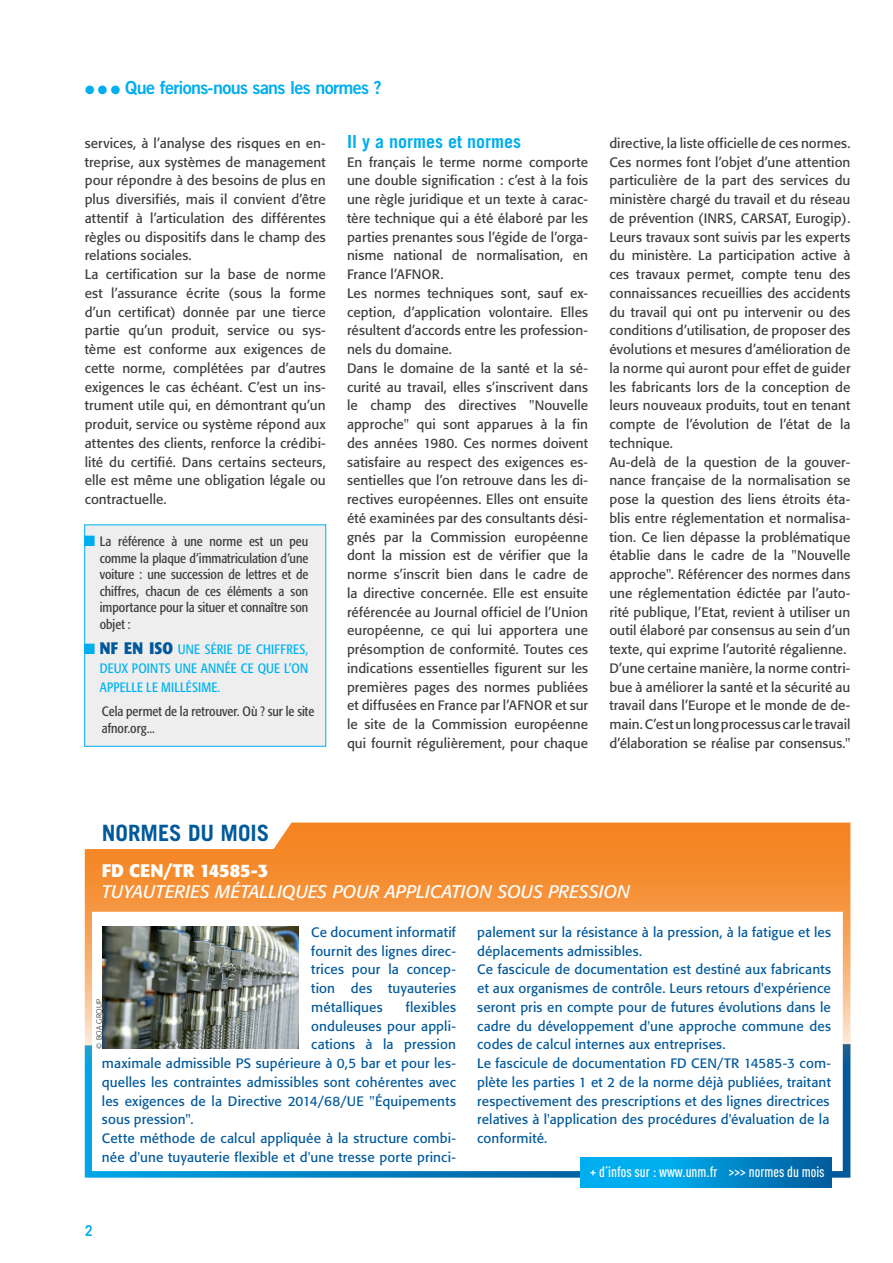
<style>
.page{position:relative;width:893px;height:1263px;background:#fff}
.page>*{position:absolute;margin:0;border:0;box-sizing:border-box;transform-origin:0 0}
.t1{font:700 22.5px "Trade Gothic";color:#00599b}
.t2{font:italic 18px "Formata";color:#fff}
.t3{font:18px "Trade Gothic Bold Two";letter-spacing:-.035em;color:#00aeef}
.t4{font:700 18px "Trade Gothic";color:#00aeef}
.t5{font:700 18px "Formata";color:#fff}
.t6{font:500 15px "DIN Cond";color:#fff}
.t7{font:700 15px "Trade Gothic";color:#00aeef;scale:.89 1}
.t8{font:13.5px/18.8px "Formata";letter-spacing:.005em;color:#3e3e3f}
.t9{font:13.5px/18.8px "Formata";letter-spacing:.01em;color:#00599b;text-align:justify}
.t10{font:condensed 13.5px/16.5px "Formata";color:#3e3e3f}
.t11{font:condensed 13.5px/18.8px "Formata";letter-spacing:.015em;color:#00b3ef;text-align:justify}
.t12{font:300 7.5px "Formata";letter-spacing:.015em;color:#231f20}
.s1{color:#00aeef}
.s2{font-weight:700;font-size:16.5px;color:#00599b}
</style>
<div class="page">
<div style="left:84px;top:524px;width:242px;height:223px;background:#eeeeef;border:1px solid #00aeef"></div>
<svg style="left:85px;top:1067px;width:765px;height:111px;background:#0b86c4"></svg>
<svg style="left:85px;top:822px;width:765px;height:245px;background:#f48e33"></svg>
<div style="left:92px;top:912px;width:751px;height:259px;background:#fff"></div>
<svg style="left:85px;top:822px;width:213px;height:27px"></svg>
<svg style="left:580px;top:1158px;width:252px;height:30px;background:#0091d2"></svg>
<img style="left:103px;top:926px;width:195px;height:122px">
<h2 class="t3" style="left:85px;top:77px;width:298px">● ● ● Que ferions-nous sans les normes ?</h2>
<p class="t8" style="left:85px;top:134px;width:243px">services, à l’analyse des risques en en&shy;treprise, aux systèmes de management pour répondre à des besoins de plus en plus diversifiés, mais il convient d’être attentif à l’articulation des différentes règles ou dispositifs dans le champ des relations sociales.<br>La certification sur la base de norme est l’assurance écrite (sous la forme d’un certificat) donnée par une tierce partie qu’un produit, service ou sys&shy;tème est conforme aux exigences de cette norme, complétées par d’autres exigences le cas échéant. C’est un ins&shy;trument utile qui, en démontrant qu’un produit, service ou système répond aux attentes des clients, renforce la crédibi&shy;lité du certifié. Dans certains secteurs, elle est même une obligation légale ou contractuelle.</p>
<h2 class="t4" style="left:347px;top:130px;width:175px">Il y a normes et normes</h2>
<p class="t8" style="left:347px;top:152px;width:243px">En français le terme norme comporte une double signification : c’est à la fois une règle juridique et un texte à carac&shy;tère technique qui a été élaboré par les parties prenantes sous l’égide de l’orga&shy;nisme national de normalisation, en France l’AFNOR.<br>Les normes techniques sont, sauf ex&shy;ception, d’application volontaire. Elles résultent d’accords entre les profession&shy;nels du domaine.<br>Dans le domaine de la santé et la sé&shy;curité au travail, elles s’inscrivent dans le champ des directives "Nouvelle approche" qui sont apparues à la fin des années 1980. Ces normes doivent satisfaire au respect des exigences es&shy;sentielles que l’on retrouve dans les di&shy;rectives européennes. Elles ont ensuite été examinées par des consultants dési&shy;gnés par la Commission européenne dont la mission est de vérifier que la norme s’inscrit bien dans le cadre de la directive concernée. Elle est ensuite référencée au Journal officiel de l’Union européenne, ce qui lui apportera une présomption de conformité. Toutes ces indications essentielles figurent sur les premières pages des normes publiées et diffusées en France par l’AFNOR et sur le site de la Commission européenne qui fournit régulièrement, pour chaque</p>
<p class="t10" style="left:100px;top:533px;width:210px;text-align:justify;text-indent:-16px"><span class="s1">■</span> La référence à une norme est un peu comme la plaque d’immatriculation d’une voiture : une succession de lettres et de chiffres, chacun de ces éléments a son importance pour la situer et connaître son objet :</p>
<p class="t11" style="left:100px;top:640px;width:210px;text-indent:-16px"><span class="s1">■</span> <span class="s2">NF EN ISO</span> UNE SÉRIE DE CHIFFRES, DEUX POINTS UNE ANNÉE CE QUE L’ON APPELLE LE MILLÉSIME.</p>
<p class="t10" style="left:102px;top:703px;width:214px">Cela permet de la retrouver. Où ? sur le site afnor.org...</p>
<p class="t8" style="left:609px;top:134px;width:243px">directive, la liste officielle de ces normes.<br>Ces normes font l’objet d’une attention particulière de la part des services du ministère chargé du travail et du réseau de prévention (INRS, CARSAT, Eurogip).<br>Leurs travaux sont suivis par les experts du ministère. La participation active à ces travaux permet, compte tenu des connaissances recueillies des accidents du travail qui ont pu intervenir ou des conditions d’utilisation, de proposer des évolutions et mesures d’amélioration de la norme qui auront pour effet de guider les fabricants lors de la conception de leurs nouveaux produits, tout en tenant compte de l’évolution de l’état de la technique.<br>Au-delà de la question de la gouver&shy;nance française de la normalisation se pose la question des liens étroits éta&shy;blis entre réglementation et normalisa&shy;tion. Ce lien dépasse la problématique établie dans le cadre de la "Nouvelle approche". Référencer des normes dans une réglementation édictée par l’auto&shy;rité publique, l’Etat, revient à utiliser un outil élaboré par consensus au sein d’un texte, qui exprime l’autorité régalienne.<br>D’une certaine manière, la norme contri&shy;bue à améliorer la santé et la sécurité au travail dans l’Europe et le monde de de&shy;main. C’est un long processus car le travail d’élaboration se réalise par consensus."</p>
<h1 class="t1" style="left:102px;top:819px;width:169px">NORMES DU MOIS</h1>
<h2 class="t5" style="left:102px;top:859px;width:168px">FD CEN/TR 14585-3</h2>
<h2 class="t2" style="left:102px;top:881px;width:530px">TUYAUTERIES MÉTALLIQUES POUR APPLICATION SOUS PRESSION</h2>
<p class="t9" style="left:311px;top:923px;width:146px">Ce document informatif fournit des lignes direc&shy;trices pour la concep&shy;tion des tuyauteries métalliques</p>
<p class="t12" style="left:95px;top:1048px;width:51px;rotate:-90deg">© BOA GROUP</p>
<p class="t9" style="left:406px;top:998px;width:52px">flexibles</p>
<p class="t9" style="left:311px;top:1016px;width:146px">onduleuses pour appli-</p>
<p class="t9" style="left:311px;top:1035px;width:146px">cations à la pression</p>
<p class="t9" style="left:102px;top:1054px;width:355px">maximale admissible PS supérieure à 0,5 bar et pour les-</p>
<p class="t9" style="left:102px;top:1073px;width:356px">quelles les contraintes admissibles sont cohérentes avec</p>
<p class="t9" style="left:102px;top:1091px;width:355px">les exigences de la Directive 2014/68/UE "Équipements</p>
<p class="t9" style="left:102px;top:1110px;width:93px">sous pression".</p>
<p class="t9" style="left:102px;top:1129px;width:355px">Cette méthode de calcul appliquée à la structure combi-</p>
<p class="t9" style="left:102px;top:1148px;width:355px">née d'une tuyauterie flexible et d'une tresse porte princi-</p>
<p class="t7" style="left:85px;top:1222px;width:10px">2</p>
<p class="t9" style="left:477px;top:923px;width:355px;text-align:left">palement sur la résistance à la pression, à la fatigue et les déplacements admissibles.<br>Ce fascicule de documentation est destiné aux fabricants et aux organismes de contrôle. Leurs retours d'expérience seront pris en compte pour de futures évolutions dans le cadre du développement d'une approche commune des codes de calcul internes aux entreprises.<br>Le fascicule de documentation FD CEN/TR 14585-3 com&shy;plète les parties 1 et 2 de la norme déjà publiées, traitant respectivement des prescriptions et des lignes directrices relatives à l'application des procédures d'évaluation de la conformité.</p>
<p class="t6" style="left:590px;top:1162px;width:236px">+ d’infos sur : www.unm.fr &gt;&gt;&gt; normes du mois</p>
</div>
